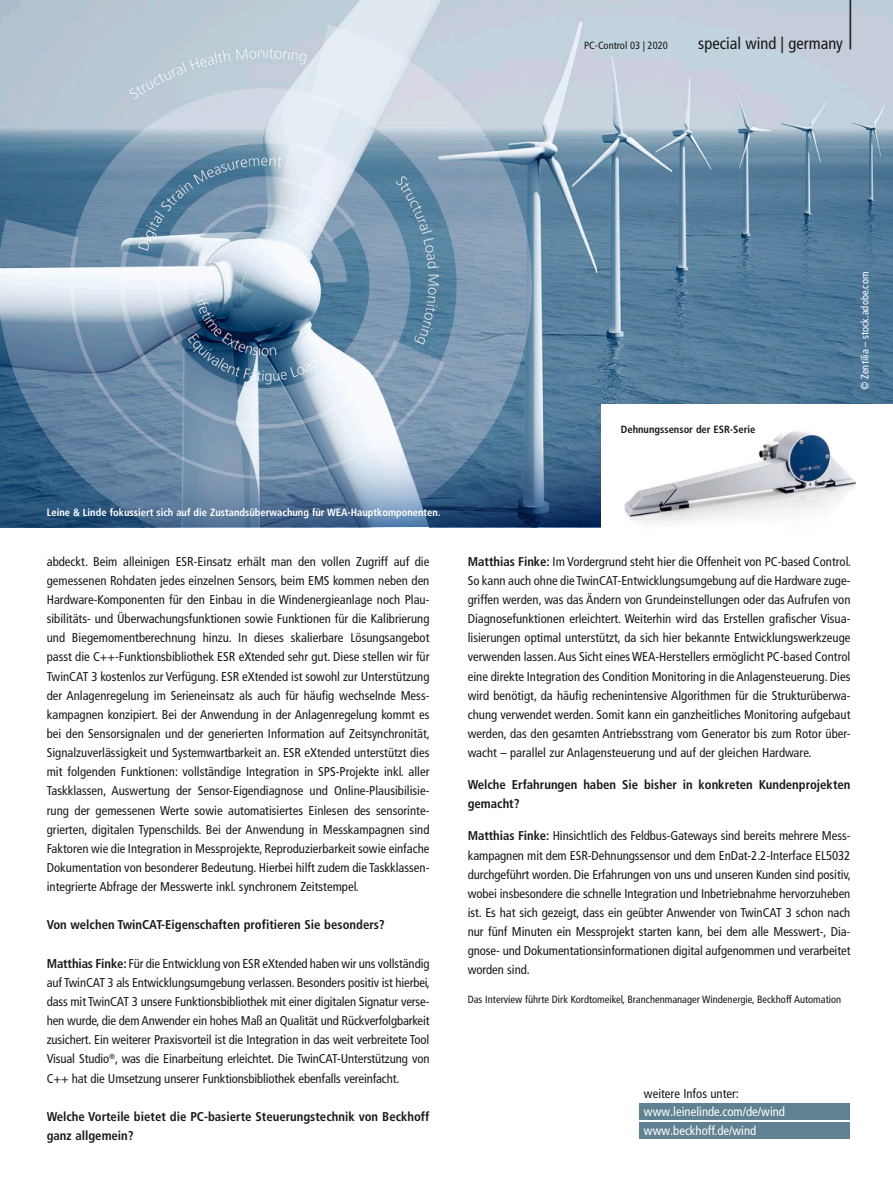
<style>
.page{position:relative;width:893px;height:1191px;background:#fff}
.page>*{position:absolute;margin:0;border:0;box-sizing:border-box;transform-origin:0 0}
.t1{font:300 condensed 61.8px "Frutiger LT Pro";color:#1a1918;scale:.49 1}
.t2{font:condensed 16.5px "Frutiger LT Pro";color:#1a1918}
.t3{font:condensed 12.75px/19.2px "Frutiger LT Pro";letter-spacing:-.005em;color:#1a1918;text-align:justify}
.t4{font:700 condensed 12.75px/19.2px "Frutiger LT Pro";color:#1a1918}
.t5{font:condensed 12.75px/18.8px "Frutiger LT Pro";color:#fff}
.t6{font:condensed 10.5px "Frutiger LT Pro";color:#1a1918}
.t7{font:700 condensed 10.5px "Frutiger LT Pro";color:#fff}
.t8{font:700 condensed 10.5px "Frutiger LT Pro";color:#1a1918}
.t9{font:condensed 10.5px "Frutiger LT Pro";color:#fff}
.s1{font-weight:700}
</style>
<div class="page">
<img style="left:0;top:0;width:893px;height:125px">
<div style="left:640px;top:1103px;width:210px;height:16px;background:#608191"></div>
<div style="left:640px;top:1122px;width:210px;height:16px;background:#608191"></div>
<svg style="left:0;top:125px;width:893px;height:402px;background:#7191ab"></svg>
<div style="left:602px;top:404px;width:291px;height:135px;background:#fff"></div>
<img style="left:624px;top:431px;width:232px;height:92px">
<h1 class="t1" style="left:847px;top:-23px;width:15px">|</h1>
<p class="t6" style="left:584px;top:39px;width:85px">PC-Control 03 | 2020</p>
<p class="t2" style="left:698px;top:34px;width:146px">special wind | germany</p>
<p class="t8" style="left:621px;top:423px;width:136px">Dehnungssensor der ESR-Serie</p>
<p class="t9" style="left:859px;top:390px;width:120px;rotate:-90deg">© Zentilia – stock.adobe.com</p>
<p class="t7" style="left:47px;top:506px;width:395px">Leine &amp; Linde fokussiert sich auf die Zustandsüberwachung für WEA-Hauptkomponenten.</p>
<p class="t3" style="left:47px;top:552px;width:385px">abdeckt. Beim alleinigen ESR-Einsatz erhält man den vollen Zugriff auf die gemessenen Rohdaten jedes einzelnen Sensors, beim EMS kommen neben den Hardware-Komponenten für den Einbau in die Windenergieanlage noch Plau&shy;sibilitäts- und Überwachungsfunktionen sowie Funktionen für die Kalibrierung und Biegemomentberechnung hinzu. In dieses skalierbare Lösungsangebot passt die C++-Funktionsbibliothek ESR eXtended sehr gut. Diese stellen wir für TwinCAT 3 kostenlos zur Verfügung. ESR eXtended ist sowohl zur Unterstützung der Anlagenregelung im Serieneinsatz als auch für häufig wechselnde Mess&shy;kampagnen konzipiert. Bei der Anwendung in der Anlagenregelung kommt es bei den Sensorsignalen und der generierten Information auf Zeitsynchronität, Signalzuverlässigkeit und Systemwartbarkeit an. ESR eXtended unterstützt dies mit folgenden Funktionen: vollständige Integration in SPS-Projekte inkl. aller Taskklassen, Auswertung der Sensor-Eigendiagnose und Online-Plausibilisie&shy;rung der gemessenen Werte sowie automatisiertes Einlesen des sensorinte&shy;grierten, digitalen Typenschilds. Bei der Anwendung in Messkampagnen sind Faktoren wie die Integration in Messprojekte, Reproduzierbarkeit sowie einfache Dokumentation von besonderer Bedeutung. Hierbei hilft zudem die Taskklassen&shy;integrierte Abfrage der Messwerte inkl. synchronem Zeitstempel.</p>
<p class="t4" style="left:47px;top:915px;width:340px">Von welchen TwinCAT-Eigenschaften profitieren Sie besonders?</p>
<p class="t3" style="left:47px;top:953px;width:385px"><span class="s1">Matthias Finke:</span> Für die Entwicklung von ESR eXtended haben wir uns vollständig auf TwinCAT 3 als Entwicklungsumgebung verlassen. Besonders positiv ist hierbei, dass mit TwinCAT 3 unsere Funktionsbibliothek mit einer digitalen Signatur verse&shy;hen wurde, die dem Anwender ein hohes Maß an Qualität und Rückverfolgbarkeit zusichert. Ein weiterer Praxisvorteil ist die Integration in das weit verbreitete Tool Visual Studio<sup>®</sup>, was die Einarbeitung erleichtet. Die TwinCAT-Unterstützung von C++ hat die Umsetzung unserer Funktionsbibliothek ebenfalls vereinfacht.</p>
<p class="t4" style="left:47px;top:1106px;width:384px">Welche Vorteile bietet die PC-basierte Steuerungstechnik von Beckhoff ganz allgemein?</p>
<p class="t3" style="left:468px;top:552px;width:385px"><span class="s1">Matthias Finke:</span> Im Vordergrund steht hier die Offenheit von PC-based Control.<br>So kann auch ohne die TwinCAT-Entwicklungsumgebung auf die Hardware zuge&shy;griffen werden, was das Ändern von Grundeinstellungen oder das Aufrufen von Diagnosefunktionen erleichtert. Weiterhin wird das Erstellen grafischer Visua&shy;lisierungen optimal unterstützt, da sich hier bekannte Entwicklungswerkzeuge verwenden lassen. Aus Sicht eines WEA-Herstellers ermöglicht PC-based Control eine direkte Integration des Condition Monitoring in die Anlagensteuerung. Dies wird benötigt, da häufig rechenintensive Algorithmen für die Strukturüberwa&shy;chung verwendet werden. Somit kann ein ganzheitliches Monitoring aufgebaut werden, das den gesamten Antriebsstrang vom Generator bis zum Rotor über&shy;wacht – parallel zur Anlagensteuerung und auf der gleichen Hardware.</p>
<p class="t4" style="left:468px;top:775px;width:384px">Welche Erfahrungen haben Sie bisher in konkreten Kundenprojekten gemacht?</p>
<p class="t3" style="left:468px;top:826px;width:385px;text-align:left"><span class="s1">Matthias Finke:</span> Hinsichtlich des Feldbus-Gateways sind bereits mehrere Mess&shy;kampagnen mit dem ESR-Dehnungssensor und dem EnDat-2.2-Interface EL5032 durchgeführt worden. Die Erfahrungen von uns und unseren Kunden sind positiv, wobei insbesondere die schnelle Integration und Inbetriebnahme hervorzuheben ist. Es hat sich gezeigt, dass ein geübter Anwender von TwinCAT 3 schon nach nur fünf Minuten ein Messprojekt starten kann, bei dem alle Messwert-, Dia&shy;gnose- und Dokumentationsinformationen digital aufgenommen und verarbeitet worden sind.</p>
<p class="t6" style="left:468px;top:993px;width:375px">Das Interview führte Dirk Kordtomeikel, Branchenmanager Windenergie, Beckhoff Automation</p>
<p class="t3" style="left:644px;top:1083px;width:97px">weitere Infos unter:</p>
<p class="t5" style="left:644px;top:1102px;width:143px">www.leinelinde.com/de/wind www.beckhoff.de/wind</p>
</div>
